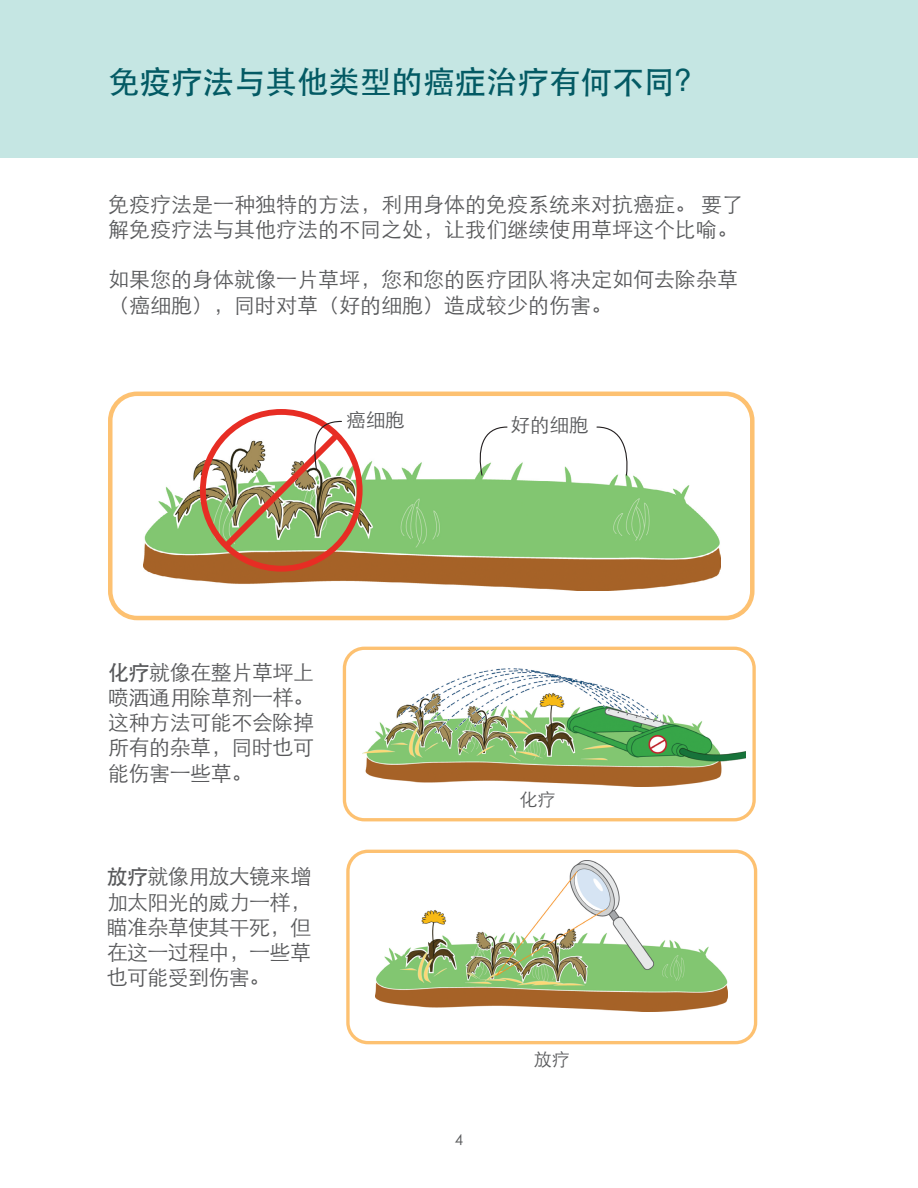
<style>
.page{position:relative;width:918px;height:1188px;background:#fff}
.page>*{position:absolute;margin:0;border:0;box-sizing:border-box;transform-origin:0 0}
.t1{font:500 31.5px "ST Heiti SC";color:#035a64}
.t2{font:300 21px/25.2px "ST Heiti SC";color:#57585a}
.t3{font:300 19.5px "ST Heiti SC";color:#57585a}
.t4{font:300 18px "ST Heiti SC";color:#57585a}
.t5{font:300 15px "ST Heiti SC";color:#57585a}
.s1{font-weight:500}
</style>
<div class="page">
<div style="left:0;top:0;width:918px;height:158px;background:#c5e6e3"></div>
<div style="left:108px;top:392px;width:647px;height:228px;border:4px solid #fdc171;border-radius:27px"></div>
<div style="left:343px;top:647px;width:413px;height:174px;border:3px solid #fdc171;border-radius:20px"></div>
<div style="left:346px;top:850px;width:411px;height:194px;border:3px solid #fdc171;border-radius:20px"></div>
<img style="left:144px;top:439px;width:576px;height:152px">
<svg style="left:596px;top:426px;width:33px;height:50px"></svg>
<svg style="left:477px;top:426px;width:31px;height:50px"></svg>
<div style="left:200px;top:409px;width:163px;height:163px;border:6px solid #e72d24;border-radius:50%"></div>
<svg style="left:217px;top:420px;width:127px;height:135px"></svg>
<img style="left:362px;top:668px;width:383px;height:119px">
<img style="left:375px;top:861px;width:352px;height:150px">
<h1 class="t1" style="left:108px;top:64px;width:600px">免疫疗法与其他类型的癌症治疗有何不同？</h1>
<p class="t2" style="left:108px;top:189px;width:637px">免疫疗法是一种独特的方法，利用身体的免疫系统来对抗癌症。 要了解免疫疗法与其他疗法的不同之处，让我们继续使用草坪这个比喻。</p>
<p class="t2" style="left:108px;top:265px;width:631px">如果您的身体就像一片草坪，您和您的医疗团队将决定如何去除杂草（癌细胞），同时对草（好的细胞）造成较少的伤害。</p>
<p class="t3" style="left:346px;top:403px;width:60px">癌细胞</p>
<p class="t3" style="left:511px;top:408px;width:79px">好的细胞</p>
<p class="t2" style="left:108px;top:657px;width:208px;text-align:justify"><span class="s1">化疗</span>就像在整片草坪上喷洒通用除草剂一样。这种方法可能不会除掉所有的杂草，同时也可能伤害一些草。</p>
<p class="t2" style="left:107px;top:862px;width:206px;text-align:justify"><span class="s1">放疗</span>就像用放大镜来增加太阳光的威力一样，瞄准杂草使其干死，但在这一过程中，一些草也可能受到伤害。</p>
<p class="t4" style="left:520px;top:784px;width:37px">化疗</p>
<p class="t5" style="left:455px;top:1128px;width:10px">4</p>
<p class="t4" style="left:534px;top:1044px;width:37px">放疗</p>
</div>
